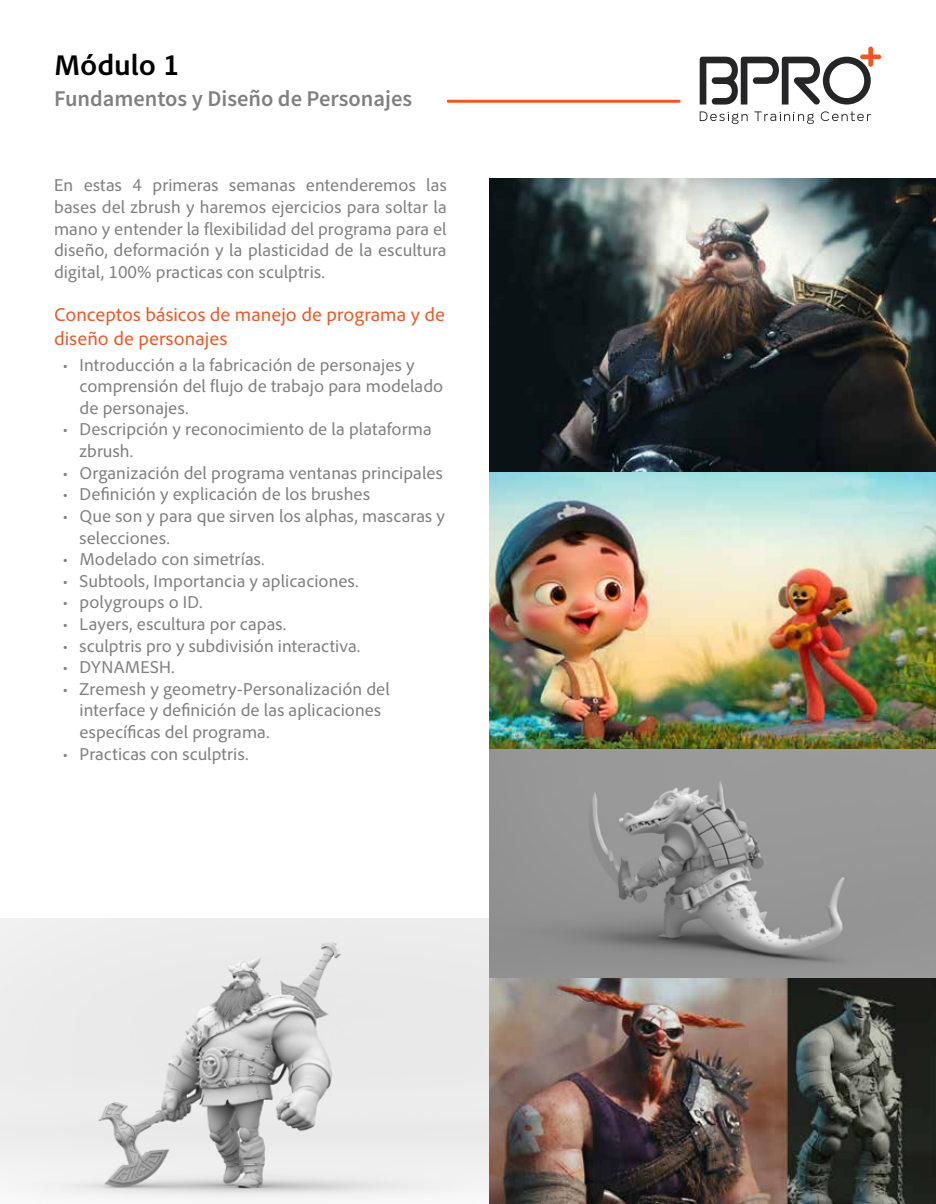
<style>
.page{position:relative;width:936px;height:1204px;background:#fff}
.page>*{position:absolute;margin:0;border:0;box-sizing:border-box;transform-origin:0 0}
.t1{font:700 30px "Adobe Clean";color:#000}
.t2{font:600 22.5px "Source Sans Pro";color:#7f8080}
.t3{font:19.5px/23.4px "Adobe Clean";color:#ea5927}
.t4{font:18px/21.6px "Adobe Clean";color:#7f8080}
</style>
<div class="page">
<img style="left:0;top:918px;width:489px;height:281px">
<hr style="left:448px;top:100px;width:231px;height:3px;background:#f05724">
<svg style="left:699px;top:111px;width:48px;height:13px"></svg>
<svg style="left:754px;top:111px;width:59px;height:13px"></svg>
<svg style="left:820px;top:111px;width:50px;height:10px"></svg>
<svg style="left:699px;top:47px;width:182px;height:58px"></svg>
<img style="left:489px;top:178px;width:446px;height:567px">
<img style="left:489px;top:745px;width:446px;height:233px">
<img style="left:489px;top:978px;width:446px;height:225px">
<h1 class="t1" style="left:54px;top:47px;width:127px">Módulo 1</h1>
<p class="t2" style="left:54px;top:83px;width:359px">Fundamentos y Diseño de Personajes</p>
<p class="t4" style="left:54px;top:174px;width:394px;text-align:justify">En estas 4 primeras semanas entenderemos las bases del zbrush y haremos ejercicios para soltar la mano y entender la flexibilidad del programa para el diseño, deformación y la plasticidad de la escultura digital, 100% practicas con sculptris.</p>
<p class="t3" style="left:54px;top:303px;width:392px">Conceptos básicos de manejo de programa y de diseño de personajes</p>
<p class="t4" style="left:80px;top:353px;width:365px;text-indent:-17px">• Introducción a la fabricación de personajes y comprensión del flujo de trabajo para modelado de personajes.</p>
<p class="t4" style="left:80px;top:418px;width:354px;text-indent:-17px">• Descripción y reconocimiento de la plataforma zbrush.</p>
<p class="t4" style="left:63px;top:461px;width:382px">• Organización del programa ventanas principales</p>
<p class="t4" style="left:63px;top:483px;width:309px">• Definición y explicación de los brushes</p>
<p class="t4" style="left:80px;top:505px;width:367px;text-indent:-17px">• Que son y para que sirven los alphas, mascaras y selecciones.</p>
<p class="t4" style="left:63px;top:548px;width:204px">• Modelado con simetrías.</p>
<p class="t4" style="left:63px;top:569px;width:298px">• Subtools, Importancia y aplicaciones.</p>
<p class="t4" style="left:63px;top:591px;width:142px">• polygroups o ID.</p>
<p class="t4" style="left:63px;top:613px;width:225px">• Layers, escultura por capas.</p>
<p class="t4" style="left:63px;top:634px;width:299px">• sculptris pro y subdivisión interactiva.</p>
<p class="t4" style="left:63px;top:656px;width:114px">• DYNAMESH.</p>
<p class="t4" style="left:80px;top:677px;width:312px;text-indent:-17px">• Zremesh y geometry-Personalización del interface y definición de las aplicaciones específicas del programa.</p>
<p class="t4" style="left:63px;top:742px;width:188px">• Practicas con sculptris.</p>
</div>
